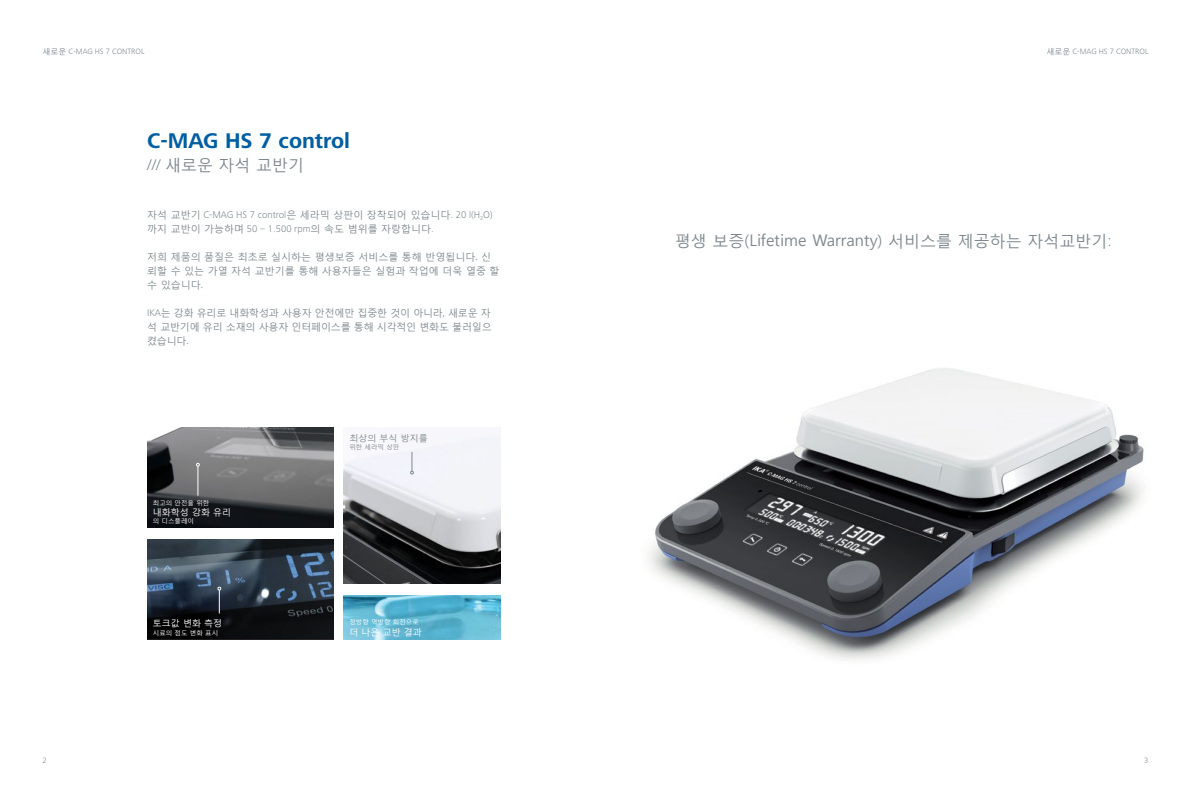
<style>
.page{position:relative;width:1191px;height:794px;background:#fff}
.page>*{position:absolute;margin:0;border:0;box-sizing:border-box;transform-origin:0 0}
.t1{font:700 22px "Frutiger Next IKA";color:#005ea1}
.t2{font:16px "Malgun Gothic";color:#7e888e}
.t3{font:10px/14px "Malgun Gothic";color:#7e888e}
.t4{font:300 10px "Frutiger Next IKA";color:#7e888e}
.t5{font:9px "Malgun Gothic";color:#fff}
.t6{font:9px "Malgun Gothic";color:#7e888e}
.t7{font:300 8px "Frutiger Next IKA";color:#7e888e}
.t8{font:6.5px "Malgun Gothic";color:#fff}
.t9{font:6.5px "Malgun Gothic";color:#7e888e}
.s1{font-family:"Malgun Gothic";font-weight:400}
.s2{font-family:"Frutiger Next IKA";font-weight:300}
</style>
<div class="page">
<img style="left:147px;top:427px;width:186px;height:101px">
<img style="left:147px;top:539px;width:186px;height:101px">
<img style="left:344px;top:436px;width:156px;height:148px">
<img style="left:344px;top:595px;width:156px;height:45px">
<svg style="left:410px;top:452px;width:3px;height:22px"></svg>
<hr style="left:198px;top:466px;width:1px;height:30px;background:#fff">
<svg style="left:218px;top:587px;width:3px;height:26px"></svg>
<img style="left:648px;top:368px;width:496px;height:292px">
<p class="t7" style="left:43px;top:47px;width:103px"><span class="s1">새로운</span> C-MAG HS 7 CONTROL</p>
<p class="t7" style="left:1046px;top:47px;width:103px"><span class="s1">새로운</span> C-MAG HS 7 CONTROL</p>
<h1 class="t1" style="left:147px;top:128px;width:204px">C-MAG HS 7 control</h1>
<h2 class="t2" style="left:147px;top:155px;width:159px"><span class="s2">///</span> 새로운 자석 교반기</h2>
<p class="t4" style="left:147px;top:209px;width:347px"><span class="s1">자석 교반기</span> C-MAG HS 7 control<span class="s1">은 세라믹 상판이 장착되어 있습니다</span>. 20 l(H<sub>2</sub>O)</p>
<p class="t3" style="left:147px;top:222px;width:288px">까지 교반이 가능하며 <span class="s2">50 – 1.500 rpm</span>의 속도 범위를 자랑합니다<span class="s2">.</span></p>
<p class="t3" style="left:147px;top:250px;width:354px">저희 제품의 품질은 최초로 실시하는 평생보증 서비스를 통해 반영됩니다. 신 뢰할 수 있는 가열 자석 교반기를 통해 사용자들은 실험과 작업에 더욱 열중 할 수 있습니다.</p>
<p class="t3" style="left:147px;top:306px;width:346px;text-align:justify"><span class="s2">IKA</span>는 강화 유리로 내화학성과 사용자 안전에만 집중한 것이 아니라, 새로운 자 석 교반기에 유리 소재의 사용자 인터페이스를 통해 시각적인 변화도 불러일으 켰습니다.</p>
<p class="t8" style="left:153px;top:498px;width:58px">최고의 안전을 위한</p>
<p class="t5" style="left:153px;top:507px;width:80px">내화학성 강화 유리</p>
<p class="t8" style="left:153px;top:517px;width:43px">의 디스플레이</p>
<p class="t6" style="left:349px;top:432px;width:80px">최상의 부식 방지를</p>
<p class="t9" style="left:349px;top:443px;width:52px">위한 세라믹 상판</p>
<p class="t8" style="left:349px;top:618px;width:71px">정방향 역방향 회전으로</p>
<p class="t5" style="left:153px;top:618px;width:71px">토크값 변화 측정</p>
<p class="t8" style="left:153px;top:628px;width:67px">시료의 점도 변화 표시</p>
<p class="t5" style="left:349px;top:626px;width:74px">더 나은 교반 결과</p>
<h2 class="t2" style="left:675px;top:231px;width:438px">평생 보증(Lifetime Warranty) 서비스를 제공하는 자석교반기<span class="s2">:</span></h2>
<p class="t7" style="left:43px;top:756px;width:6px">2</p>
<p class="t7" style="left:1144px;top:756px;width:6px">3</p>
</div>
